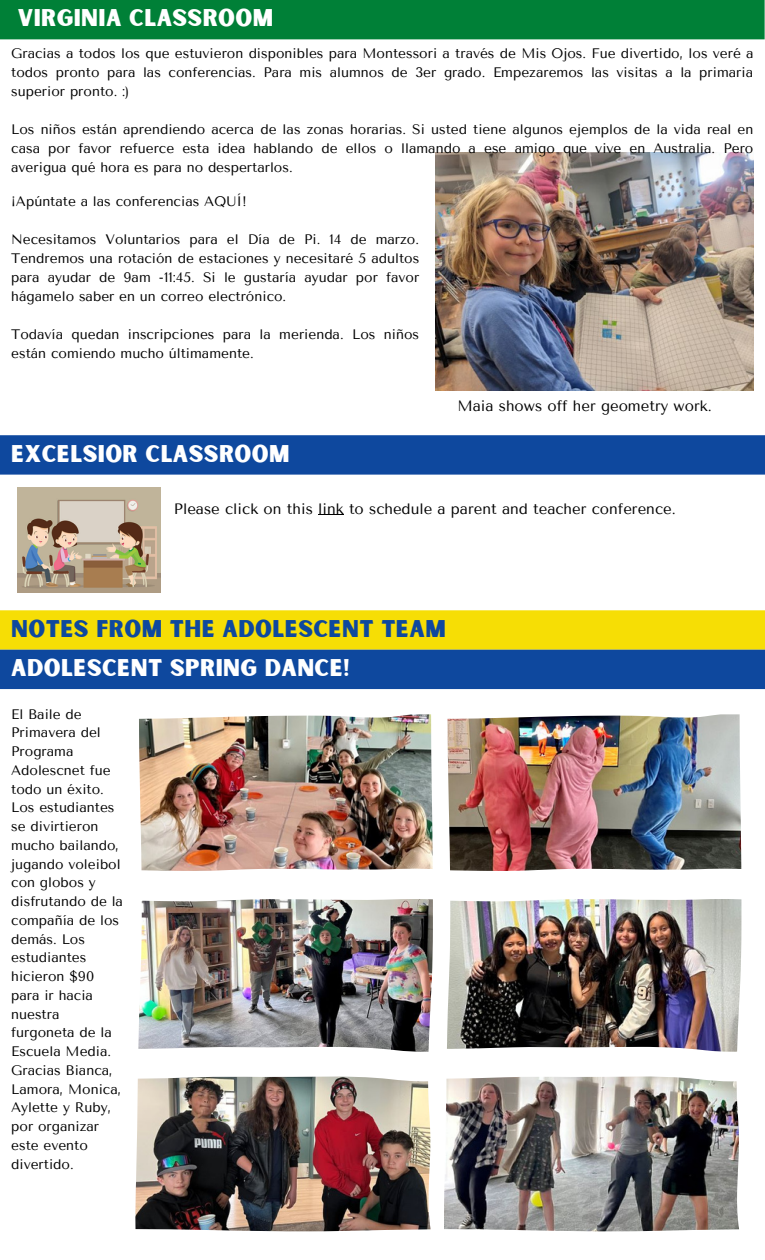
<style>
.page{position:relative;width:765px;height:1260px;background:#fff}
.page>*{position:absolute;margin:0;border:0;box-sizing:border-box;transform-origin:0 0}
.t1{font:23.12px "Sunborn Sans One";letter-spacing:.015em;color:#fff}
.t2{font:23.12px "Sunborn Sans One";letter-spacing:.015em;color:#0e489e}
.t3{font:15px "Tenor Sans";color:#000}
.t4{font:13.75px/18.8px "Tenor Sans";color:#000;text-align:justify}
</style>
<div class="page">
<div style="left:0;top:0;width:765px;height:39px;background:#008037"></div>
<div style="left:0;top:435px;width:765px;height:40px;background:#0e489e"></div>
<img style="left:436px;top:152px;width:318px;height:239px">
<div style="left:0;top:610px;width:765px;height:40px;background:#f6de05"></div>
<img style="left:18px;top:488px;width:142px;height:105px">
<div style="left:0;top:650px;width:765px;height:39px;background:#0e489e"></div>
<img style="left:139px;top:714px;width:294px;height:157px">
<img style="left:138px;top:899px;width:295px;height:153px">
<img style="left:136px;top:1076px;width:294px;height:156px">
<img style="left:448px;top:714px;width:293px;height:157px">
<img style="left:447px;top:899px;width:294px;height:153px">
<img style="left:444px;top:1076px;width:295px;height:156px">
<h1 class="t1" style="left:18px;top:3px;width:257px">VIRGINIA CLASSROOM</h1>
<p class="t4" style="left:11px;top:44px;width:744px">Gracias a todos los que estuvieron disponibles para Montessori a través de Mis Ojos. Fue divertido, los veré a todos pronto para las conferencias. Para mis alumnos de 3er grado. Empezaremos las visitas a la primaria superior pronto. :)</p>
<p class="t4" style="left:11px;top:120px;width:744px">Los niños están aprendiendo acerca de las zonas horarias. Si usted tiene algunos ejemplos de la vida real en casa por favor refuerce esta idea hablando de ellos o llamando a ese amigo que vive en Australia. Pero averigua qué hora es para no despertarlos.</p>
<p class="t4" style="left:11px;top:192px;width:237px">¡Apúntate a las conferencias AQUÍ!</p>
<p class="t4" style="left:11px;top:230px;width:410px">Necesitamos Voluntarios para el Día de Pi. 14 de marzo.<br>Tendremos una rotación de estaciones y necesitaré 5 adultos para ayudar de 9am -11:45. Si le gustaría ayudar por favor hágamelo saber en un correo electrónico.</p>
<p class="t4" style="left:11px;top:325px;width:409px">Todavía quedan inscripciones para la merienda. Los niños están comiendo mucho últimamente.</p>
<h1 class="t1" style="left:11px;top:439px;width:280px">EXCELSIOR CLASSROOM</h1>
<p class="t3" style="left:457px;top:397px;width:256px">Maia shows off her geometry work.</p>
<p class="t3" style="left:174px;top:500px;width:503px">Please click on this link to schedule a parent and teacher conference.</p>
<h1 class="t2" style="left:11px;top:613px;width:436px">NOTES FROM THE ADOLESCENT TEAM</h1>
<h1 class="t1" style="left:11px;top:653px;width:340px">ADOLESCENT SPRING DANCE!</h1>
<p class="t4" style="left:11px;top:705px;width:113px;text-align:left">El Baile de<br>Primavera del<br>Programa<br>Adolescnet fue todo un éxito.<br>Los estudiantes se divirtieron mucho bailando, jugando voleibol con globos y disfrutando de la compañía de los demás. Los estudiantes hicieron $90 para ir hacia nuestra furgoneta de la<br>Escuela Media.<br>Gracias Bianca,<br>Lamora, Monica,<br>Aylette y Ruby, por organizar este evento divertido.</p>
</div>
